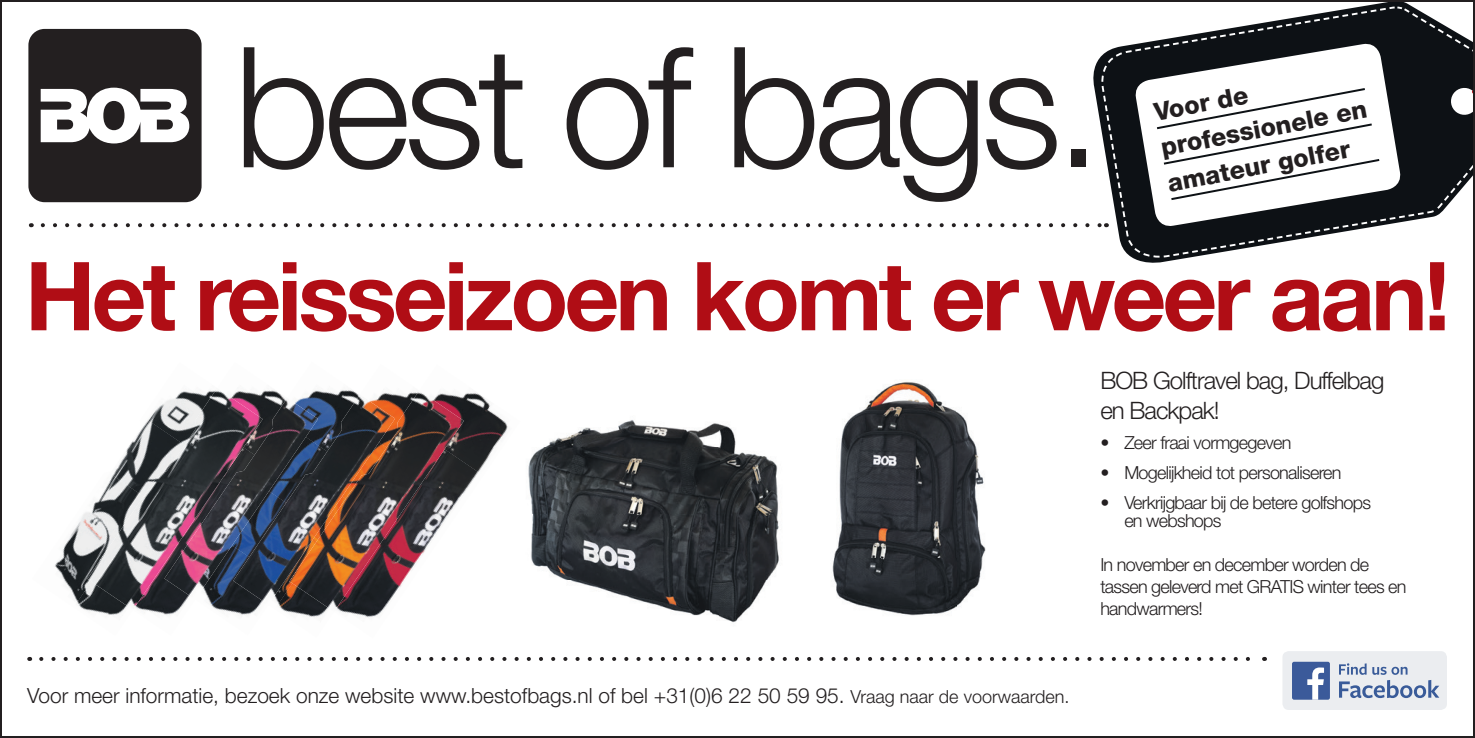
<style>
.page{position:relative;width:1475px;height:738px;background:#fff}
.page>*{position:absolute;margin:0;border:0;box-sizing:border-box;transform-origin:0 0}
.t1{font:300 167.8px "Helvetica Neue LT Std";letter-spacing:-.04em;color:#231f20}
.t2{font:700 95.2px "Helvetica Neue LT Std";letter-spacing:-.04em;color:#b00d15}
.t3{font:800 25px/36.4px "Helvetica Neue LT Std";color:#231f20}
.t4{font:300 24px/30px "Helvetica Neue LT Std";letter-spacing:-.04em;color:#231f20}
.t5{font:300 20.8px "Helvetica Neue LT Std";color:#231f20}
.t6{font:300 18px/22px "Helvetica Neue LT Std";letter-spacing:-.04em;color:#231f20}
.s1{font-size:18px}
</style>
<div class="page">
<svg style="left:28px;top:3px;width:1443px;height:255px"></svg>
<img style="left:832px;top:382px;width:154px;height:234px">
<img style="left:528px;top:420px;width:251px;height:203px">
<img style="left:464px;top:393px;width:44px;height:73px">
<img style="left:340px;top:449px;width:143px;height:169px">
<img style="left:278px;top:604px;width:48px;height:13px">
<img style="left:289px;top:392px;width:175px;height:219px">
<img style="left:289px;top:390px;width:71px;height:4px">
<img style="left:263px;top:394px;width:132px;height:210px">
<img style="left:263px;top:390px;width:24px;height:7px">
<img style="left:140px;top:609px;width:114px;height:8px">
<img style="left:263px;top:397px;width:55px;height:202px">
<img style="left:55px;top:512px;width:32px;height:84px">
<img style="left:74px;top:581px;width:51px;height:34px">
<img style="left:87px;top:390px;width:176px;height:219px">
<svg style="left:41px;top:657px;width:1209px;height:3px"></svg>
<svg style="left:1282px;top:651px;width:164px;height:58px;background:#c4cddd"></svg>
<h1 class="t1" style="left:234px;top:5px;width:869px">best of bags.</h1>
<h3 class="t3" style="left:1150px;top:94px;width:211px;rotate:-11deg">Voor de professionele en amateur golfer</h3>
<h2 class="t2" style="left:25px;top:237px;width:1426px">Het reisseizoen komt er weer aan!</h2>
<h3 class="t4" style="left:1100px;top:364px;width:285px">BOB Golftravel bag, Duffelbag en Backpak!</h3>
<p class="t6" style="left:1100px;top:430px;width:192px">• Zeer fraai vormgegeven</p>
<p class="t6" style="left:1100px;top:460px;width:243px">• Mogelijkheid tot personaliseren</p>
<p class="t6" style="left:1124px;top:492px;width:248px;line-height:18px;text-indent:-24px">• Verkrijgbaar bij de betere golfshops en webshops</p>
<p class="t6" style="left:1100px;top:552px;width:308px">In november en december worden de tassen geleverd met GRATIS winter tees en handwarmers!</p>
<p class="t5" style="left:27px;top:682px;width:1043px">Voor meer informatie, bezoek onze website www.bestofbags.nl of bel +31(0)6 22 50 59 95. <span class="s1">Vraag naar de voorwaarden.</span></p>
</div>
